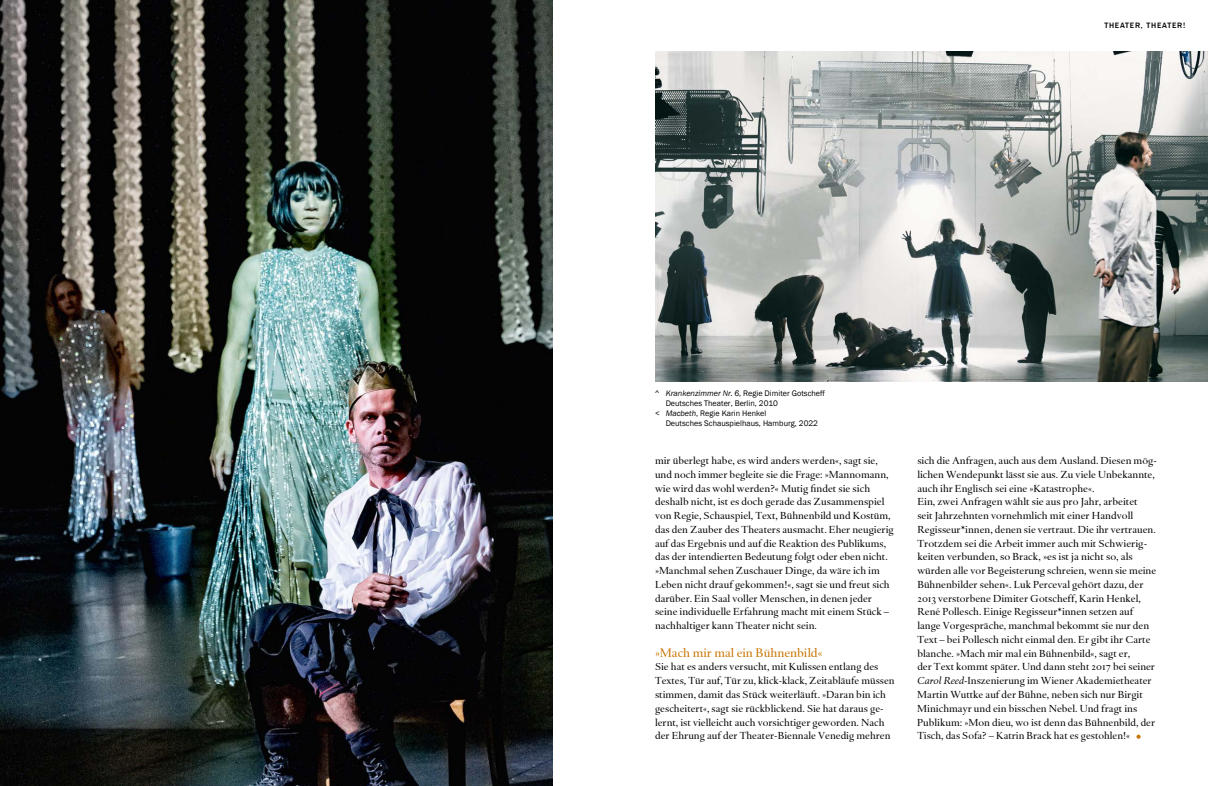
<style>
.page{position:relative;width:1208px;height:786px;background:#fff}
.page>*{position:absolute;margin:0;border:0;box-sizing:border-box;transform-origin:0 0}
.t1{font:12.8px "Haarlemmer";color:#c87400}
.t2{font:10.5px/13.7px "Haarlemmer";color:#000}
.t3{font:8.2px "Franklin Gothic";color:#000}
.t4{font:500 8px "Franklin Gothic";letter-spacing:.1em;color:#000}
.s1{font-style:italic}
.s2{font-family:"Haarlemmer MT Regular Os F"}
</style>
<div class="page">
<img style="left:0;top:0;width:553px;height:785px">
<img style="left:655px;top:51px;width:553px;height:330px">
<svg style="left:1136px;top:734px;width:4px;height:4px"></svg>
<p class="t4" style="left:1104px;top:21px;width:82px">THEATER, THEATER!</p>
<p class="t3" style="left:655px;top:387px;width:171px">^ <span class="s1">Krankenzimmer Nr. 6</span>, Regie Dimiter Gotscheff</p>
<p class="t3" style="left:665px;top:397px;width:114px">Deutsches Theater, Berlin, 2010</p>
<p class="t3" style="left:655px;top:407px;width:113px">&lt; <span class="s1">Macbeth</span>, Regie Karin Henkel</p>
<p class="t3" style="left:665px;top:417px;width:154px">Deutsches Schauspielhaus, Hamburg, 2022</p>
<p class="t2" style="left:655px;top:453px;width:240px">mir überlegt habe, es wird anders werden«, sagt sie, und noch immer begleite sie die Frage: »Mannomann, wie wird das wohl werden?« Mutig findet sie sich deshalb nicht, ist es doch gerade das Zusammenspiel von Regie, Schauspiel, Text, Bühnenbild und Kostüm, das den Zauber des Theaters ausmacht. Eher neugierig auf das Ergebnis und auf die Reaktion des Publikums, das der intendierten Bedeutung folgt oder eben nicht. »Manchmal sehen Zuschauer Dinge, da wäre ich im Leben nicht drauf gekommen!«, sagt sie und freut sich darüber. Ein Saal voller Menschen, in denen jeder seine individuelle Erfahrung macht mit einem Stück – nachhaltiger kann Theater nicht sein.</p>
<p class="t1" style="left:655px;top:644px;width:169px">»Mach mir mal ein Bühnenbild«</p>
<p class="t2" style="left:655px;top:660px;width:241px">Sie hat es anders versucht, mit Kulissen entlang des Textes, Tür auf, Tür zu, klick-klack, Zeitabläufe müssen stimmen, damit das Stück weiterläuft. »Daran bin ich gescheitert«, sagt sie rückblickend. Sie hat daraus ge&shy;lernt, ist vielleicht auch vorsichtiger geworden. Nach der Ehrung auf der Theater-Biennale Venedig mehren</p>
<p class="t2" style="left:917px;top:453px;width:241px">sich die Anfragen, auch aus dem Ausland. Diesen mög&shy;lichen Wendepunkt lässt sie aus. Zu viele Unbekannte, auch ihr Englisch sei eine »Katastrophe«.<br>Ein, zwei Anfragen wählt sie aus pro Jahr, arbeitet<br>seit Jahrzehnten vornehmlich mit einer Handvoll Regisseur*innen, denen sie vertraut. Die ihr vertrauen.<br>Trotzdem sei die Arbeit immer auch mit Schwierig&shy;keiten verbunden, so Brack, »es ist ja nicht so, als würden alle vor Begeisterung schreien, wenn sie meine Bühnenbilder sehen«. Luk Perceval gehört dazu, der <span class="s2">2013</span> verstorbene Dimiter Gotscheff, Karin Henkel, René Pollesch. Einige Regisseur*innen setzen auf lange Vorgespräche, manchmal bekommt sie nur den Text – bei Pollesch nicht einmal den. Er gibt ihr Carte blanche. »Mach mir mal ein Bühnenbild«, sagt er,<br>der Text kommt später. Und dann steht <span class="s2">2017</span> bei seiner <span class="s1">Carol Reed</span>-Inszenierung im Wiener Akademietheater Martin Wuttke auf der Bühne, neben sich nur Birgit Minichmayr und ein bisschen Nebel. Und fragt ins Publikum: »Mon dieu, wo ist denn das Bühnenbild, der Tisch, das Sofa? – Katrin Brack hat es gestohlen!«</p>
</div>
